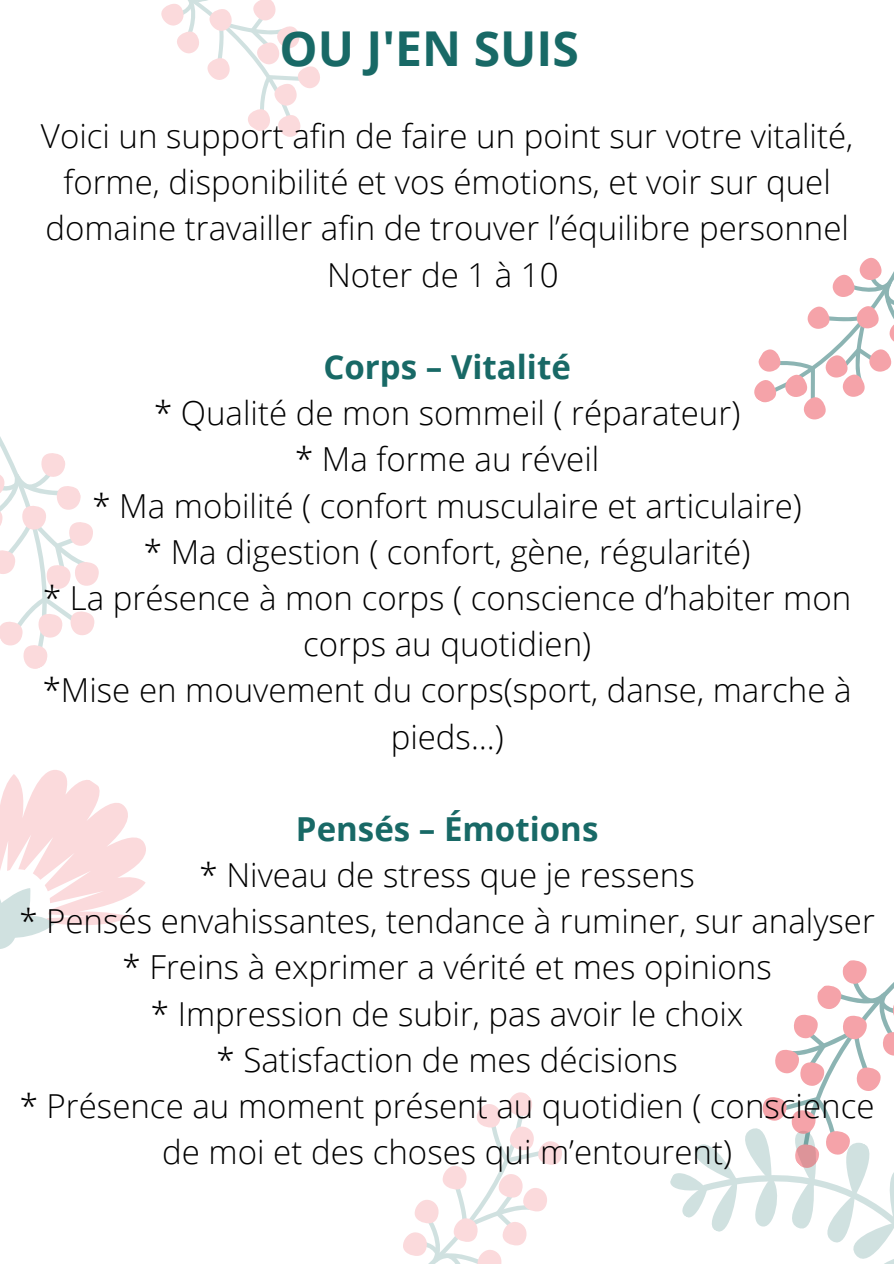
<style>
.page{position:relative;width:894px;height:1264px;background:#fff}
.page>*{position:absolute;margin:0;border:0;box-sizing:border-box;transform-origin:0 0}
.t1{font:700 48px "Open Sans";color:#186966}
.t2{font:300 33px/46.2px "Open Sans";color:#000;text-align:center}
.t3{font:700 33px "Open Sans";color:#186966}
</style>
<div class="page">
<svg style="left:0;top:436px;width:99px;height:233px"></svg>
<svg style="left:670px;top:960px;width:223px;height:303px"></svg>
<svg style="left:0;top:770px;width:146px;height:179px"></svg>
<svg style="left:161px;top:0;width:159px;height:137px"></svg>
<svg style="left:403px;top:1092px;width:159px;height:171px"></svg>
<svg style="left:754px;top:257px;width:139px;height:163px"></svg>
<p class="t1" style="left:279px;top:15px;width:301px">OU J'EN SUIS</p>
<p class="t2" style="left:41px;top:112px;width:813px">Voici un support afin de faire un point sur votre vitalité, forme, disponibilité et vos émotions, et voir sur quel domaine travailler afin de trouver l’équilibre personnel</p>
<p class="t2" style="left:327px;top:251px;width:233px">Noter de 1 à 10</p>
<p class="t3" style="left:323px;top:344px;width:249px">Corps – Vitalité</p>
<p class="t2" style="left:154px;top:389px;width:587px">* Qualité de mon sommeil ( réparateur)</p>
<p class="t2" style="left:295px;top:435px;width:306px">* Ma forme au réveil</p>
<p class="t2" style="left:92px;top:481px;width:710px">* Ma mobilité ( confort musculaire et articulaire)</p>
<p class="t2" style="left:144px;top:528px;width:607px">* Ma digestion ( confort, gène, régularité)</p>
<p class="t2" style="left:43px;top:574px;width:809px">* La présence à mon corps ( conscience d’habiter mon corps au quotidien)</p>
<p class="t2" style="left:43px;top:666px;width:810px">*Mise en mouvement du corps(sport, danse, marche à pieds…)</p>
<p class="t3" style="left:296px;top:805px;width:304px">Pensés – Émotions</p>
<p class="t2" style="left:199px;top:851px;width:496px">* Niveau de stress que je ressens</p>
<p class="t2" style="left:19px;top:897px;width:856px">* Pensés envahissantes, tendance à ruminer, sur analyser</p>
<p class="t2" style="left:123px;top:943px;width:650px">* Freins à exprimer a vérité et mes opinions</p>
<p class="t2" style="left:151px;top:989px;width:593px">* Impression de subir, pas avoir le choix</p>
<p class="t2" style="left:216px;top:1035px;width:462px">* Satisfaction de mes décisions</p>
<p class="t2" style="left:20px;top:1082px;width:855px">* Présence au moment présent au quotidien ( conscience de moi et des choses qui m’entourent)</p>
</div>
